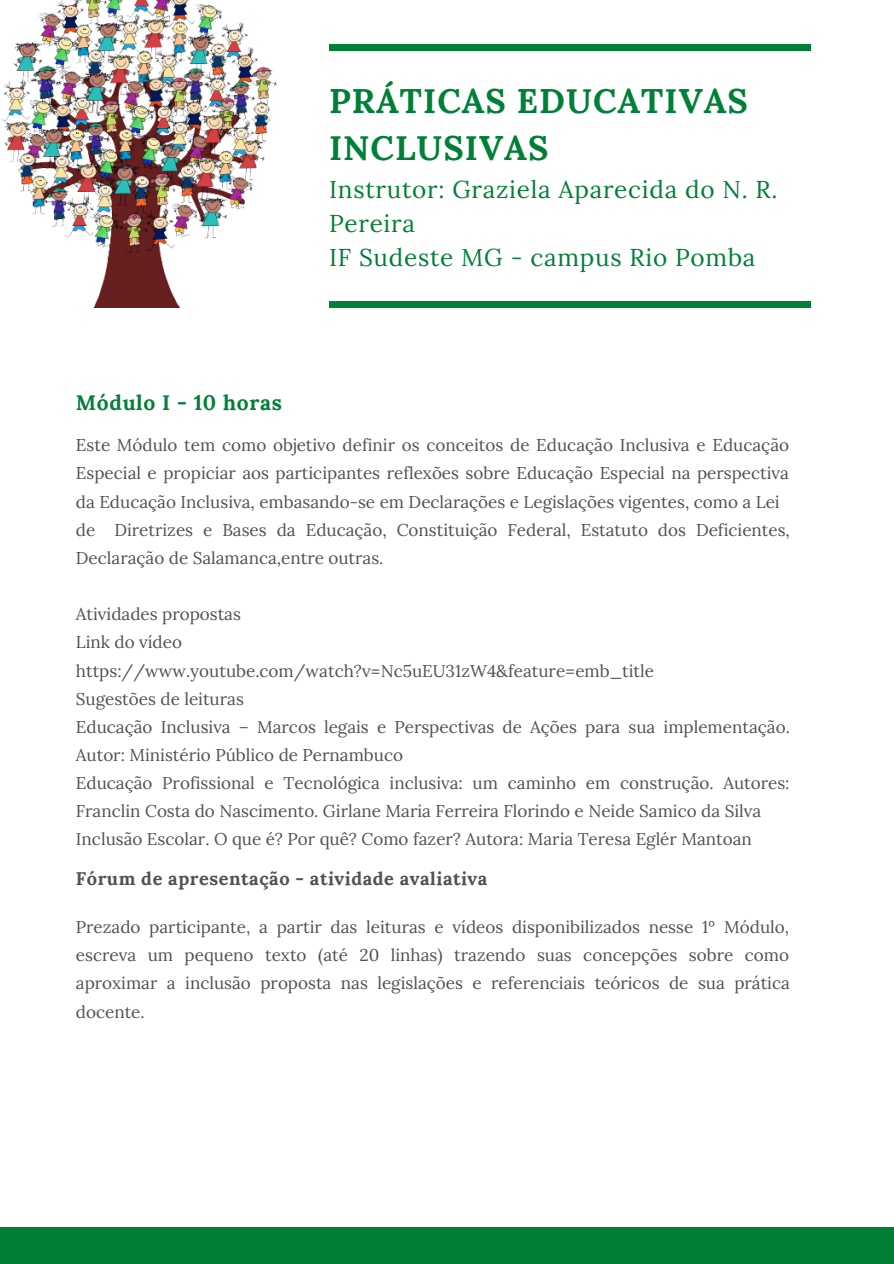
<style>
.page{position:relative;width:894px;height:1264px;background:#fff}
.page>*{position:absolute;margin:0;border:0;box-sizing:border-box;transform-origin:0 0}
.t1{font:700 34.05px/47px "Lora";letter-spacing:.03em;color:#008037}
.t2{font:24.3px/33.8px "Lora";letter-spacing:.03em;color:#008037}
.t3{font:700 21px "Lora";letter-spacing:.03em;color:#008037}
.t4{font:700 18.15px "Lora";letter-spacing:.03em;color:#515151}
.t5{font:17.1px/28.2px "Lora";color:#515151}
</style>
<div class="page">
<div style="left:0;top:1227px;width:893px;height:36px;background:#008037"></div>
<div style="left:329px;top:302px;width:481px;height:6px;background:#008037"></div>
<div style="left:329px;top:44px;width:481px;height:6px;background:#008037"></div>
<img style="left:1px;top:0;width:395px;height:307px">
<p class="t1" style="left:329px;top:77px;width:420px">PRÁTICAS EDUCATIVAS<br>INCLUSIVAS</p>
<p class="t2" style="left:329px;top:173px;width:450px">Instrutor: Graziela Aparecida do N. R.<br>Pereira</p>
<p class="t2" style="left:329px;top:240px;width:428px">IF Sudeste MG - campus Rio Pomba</p>
<p class="t3" style="left:76px;top:389px;width:207px">Módulo I - 10 horas</p>
<p class="t5" style="left:76px;top:431px;width:714px;text-align:justify">Este Módulo tem como objetivo definir os conceitos de Educação Inclusiva e Educação Especial e propiciar aos participantes reflexões sobre Educação Especial na perspectiva da Educação Inclusiva, embasando-se em Declarações e Legislações vigentes, como a Lei</p>
<p class="t5" style="left:76px;top:515px;width:715px">de Diretrizes e Bases da Educação, Constituição Federal, Estatuto dos Deficientes,<br>Declaração de Salamanca,entre outras.</p>
<p class="t5" style="left:76px;top:600px;width:166px">Atividades propostas</p>
<p class="t5" style="left:76px;top:628px;width:107px">Link do vídeo</p>
<p class="t5" style="left:76px;top:656px;width:579px">https://www.youtube.com/watch?v=Nc5uEU31zW4&amp;feature=emb_title</p>
<p class="t5" style="left:76px;top:684px;width:169px">Sugestões de leituras</p>
<p class="t5" style="left:76px;top:712px;width:715px">Educação Inclusiva – Marcos legais e Perspectivas de Ações para sua implementação.<br>Autor: Ministério Público de Pernambuco</p>
<p class="t5" style="left:76px;top:768px;width:715px">Educação Profissional e Tecnológica inclusiva: um caminho em construção. Autores:<br>Franclin Costa do Nascimento. Girlane Maria Ferreira Florindo e Neide Samico da Silva</p>
<p class="t5" style="left:76px;top:825px;width:677px">Inclusão Escolar. O que é? Por quê? Como fazer? Autora: Maria Teresa Eglér Mantoan</p>
<p class="t4" style="left:76px;top:866px;width:413px">Fórum de apresentação - atividade avaliativa</p>
<p class="t5" style="left:76px;top:912px;width:715px;text-align:justify">Prezado participante, a partir das leituras e vídeos disponibilizados nesse 1º Módulo, escreva um pequeno texto (até 20 linhas) trazendo suas concepções sobre como aproximar a inclusão proposta nas legislações e referenciais teóricos de sua prática docente.</p>
</div>
